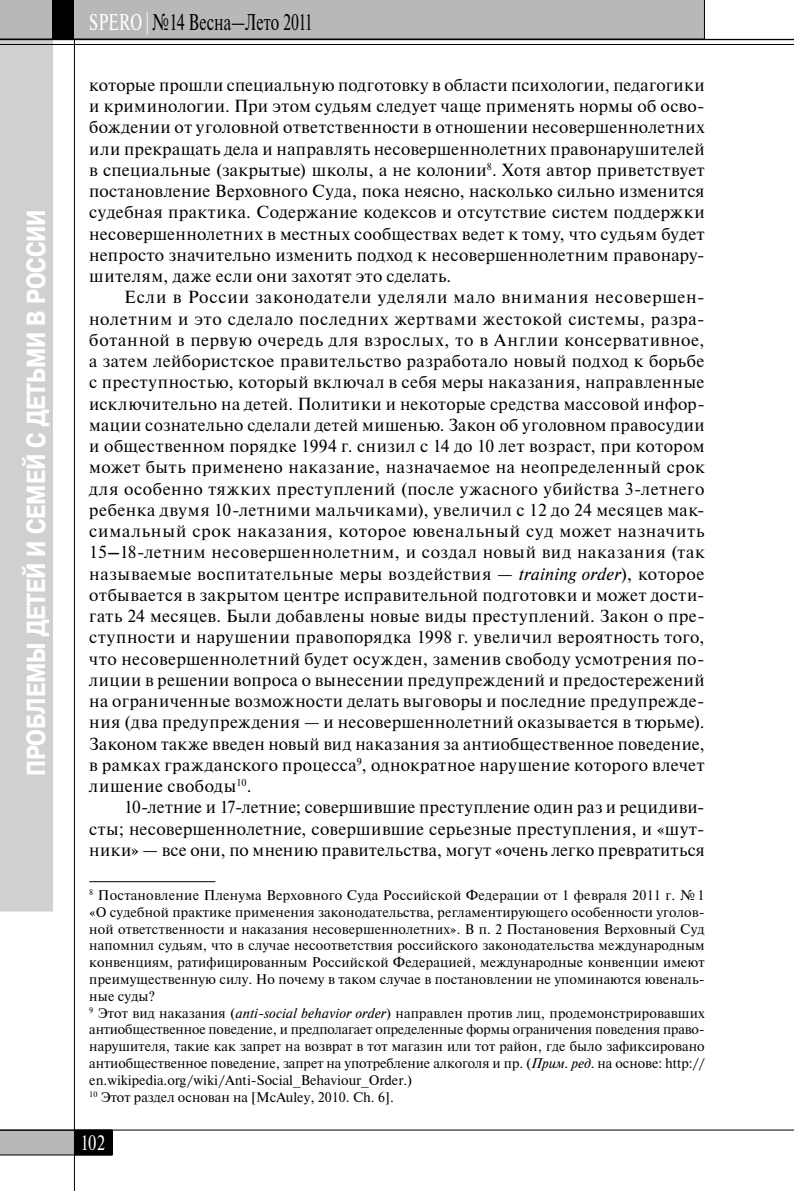
<style>
.page{position:relative;width:794px;height:1191px;background:#fff}
.page>*{position:absolute;margin:0;border:0;box-sizing:border-box;transform-origin:0 0}
.t1{font:700 26.25px "Pragmatica Cond C";color:#fff}
.t2{font:22.75px "Newton";color:#000;scale:.7 1}
.t3{font:21px "Newton";color:#fff;scale:.8 1}
.t4{font:17.5px/21.2px "Newton";letter-spacing:.02em;color:#000;text-align:justify}
.t5{font:14px/16.8px "Newton";letter-spacing:.01em;color:#000}
.s1{color:#fff}
.s2{font-weight:700}
.s3{font-style:italic}
</style>
<div class="page">
<div style="left:0;top:40px;width:52px;height:871px;background:#d0d0d0"></div>
<svg style="left:0;top:1130px;width:74px;height:25px"></svg>
<div style="left:75px;top:1130px;width:37px;height:25px;background:#000"></div>
<hr style="left:74px;top:0;width:1px;height:1191px;background:#000">
<hr style="left:0;top:1129px;width:794px;height:1px;background:#000">
<div style="left:0;top:0;width:704px;height:39px;background:#b8b8b8"></div>
<div style="left:52px;top:0;width:22px;height:39px;background:#000"></div>
<hr style="left:0;top:39px;width:794px;height:1px;background:#000">
<hr style="left:0;top:44px;width:794px;height:1px;background:#000">
<hr style="left:89px;top:881px;width:126px;height:1px;background:#000">
<h1 class="t1" style="left:26px;top:776px;width:569px;rotate:-90deg">ПРОБЛЕМЫ ДЕТЕЙ И СЕМЕЙ С ДЕТЬМИ В РОССИИ</h1>
<h2 class="t2" style="left:89px;top:14px;width:321px"><span class="s1">SPERO |</span> №14 Весна—Лето 2011</h2>
<p class="t4" style="left:89px;top:76px;width:617px">которые прошли специальную подготовку в области психологии, педагогики и криминологии. При этом судьям следует чаще применять нормы об осво&shy;бождении от уголовной ответственности в отношении несовершеннолетних или прекращать дела и направлять несовершеннолетних правонарушителей в специальные (закрытые) школы, а не колонии<sup>8</sup>. Хотя автор приветствует постановление Верховного Суда, пока неясно, насколько сильно изменится судебная практика. Содержание кодексов и отсутствие систем поддержки несовершеннолетних в местных сообществах ведет к тому, что судьям будет непросто значительно изменить подход к несовершеннолетним правонару&shy;шителям, даже если они захотят это сделать.</p>
<p class="t4" style="left:89px;top:289px;width:617px;text-indent:35px">Если в России законодатели уделяли мало внимания несовершен&shy;нолетним и это сделало последних жертвами жестокой системы, разра&shy;ботанной в первую очередь для взрослых, то в Англии консервативное, а затем лейбористское правительство разработало новый подход к борьбе с преступностью, который включал в себя меры наказания, направленные исключительно на детей. Политики и некоторые средства массовой инфор&shy;мации сознательно сделали детей мишенью. Закон об уголовном правосудии и общественном порядке 1994 г. снизил с 14 до 10 лет возраст, при котором может быть применено наказание, назначаемое на неопределенный срок для особенно тяжких преступлений (после ужасного убийства 3-летнего ребенка двумя 10-летними мальчиками), увеличил с 12 до 24 месяцев мак&shy;симальный срок наказания, которое ювенальный суд может назначить 15<span class="s2">–</span>18-летним несовершеннолетним, и создал новый вид наказания (так называемые воспитательные меры воздействия — <span class="s3">training order</span>), которое отбывается в закрытом центре исправительной подготовки и может дости&shy;гать 24 месяцев. Были добавлены новые виды преступлений. Закон о пре&shy;ступности и нарушении правопорядка 1998 г. увеличил вероятность того, что несовершеннолетний будет осужден, заменив свободу усмотрения по&shy;лиции в решении вопроса о вынесении предупреждений и предостережений на ограниченные возможности делать выговоры и последние предупрежде&shy;ния (два предупреждения — и несовершеннолетний оказывается в тюрьме).<br>Законом также введен новый вид наказания за антиобщественное поведение, в рамках гражданского процесса<sup>9</sup>, однократное нарушение которого влечет лишение свободы<sup>10</sup>.</p>
<p class="t4" style="left:89px;top:798px;width:617px;text-indent:35px">10-летние и 17-летние; совершившие преступление один раз и рецидиви&shy;сты; несовершеннолетние, совершившие серьезные преступления, и «шут&shy;ники» — все они, по мнению правительства, могут «очень легко превратиться</p>
<p class="t5" style="left:89px;top:888px;width:617px"><sup>8</sup> Постановление Пленума Верховного Суда Российской Федерации от 1 февраля 2011 г. № 1 «О судебной практике применения законодательства, регламентирующего особенности уголов&shy;ной ответственности и наказания несовершеннолетних». В п. 2 Постановения Верховный Суд напомнил судьям, что в случае несоответствия российского законодательства международным конвенциям, ратифицированным Российской Федерацией, международные конвенции имеют преимущественную силу. Но почему в таком случае в постановлении не упоминаются ювеналь&shy;ные суды?<br><sup>9</sup> Этот вид наказания (<span class="s3">anti-social behavior order</span>) направлен против лиц, продемонстрировавших антиобщественное поведение, и предполагает определенные формы ограничения поведения право&shy;нарушителя, такие как запрет на возврат в тот магазин или тот район, где было зафиксировано антиобщественное поведение, запрет на употребление алкоголя и пр. (<span class="s3">Прим. ред</span>. на основе: http:// en.wikipedia.org / wiki / Anti-Social_Behaviour_Order.)<br><sup>10</sup> Этот раздел основан на [McAuley, 2010. Ch. 6].</p>
<p class="t3" style="left:81px;top:1134px;width:32px">102</p>
</div>
